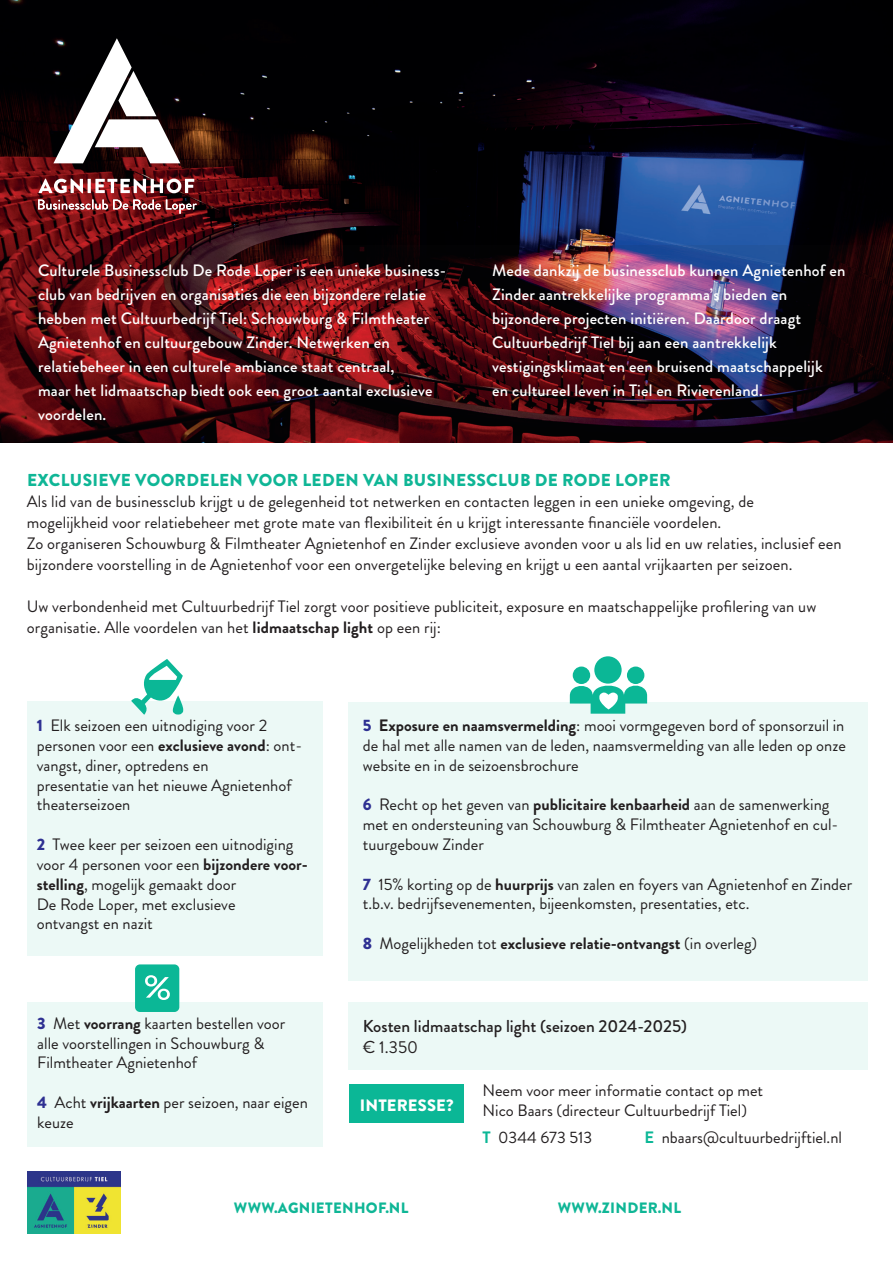
<style>
.page{position:relative;width:893px;height:1263px;background:#fff}
.page>*{position:absolute;margin:0;border:0;box-sizing:border-box;transform-origin:0 0}
.t1{font:900 17.25px "Brandon Grotesque";letter-spacing:.02em;color:#0fb696}
.t2{font:500 17.25px "Brandon Grotesque";color:#231f20}
.t3{font:17.25px "Brandon Grotesque";color:#231f20}
.t4{font:16.5px/19.8px "Brandon Grotesque";color:#231f20}
.t5{font:500 16.5px/24px "Brandon Grotesque";letter-spacing:.01em;color:#fff}
.t6{font:900 16.5px "Brandon Grotesque";letter-spacing:.01em;color:#fff}
.t7{font:900 15px "Brandon Grotesque";letter-spacing:.02em;color:#0fb696}
.s1{font-weight:700}
.s2{font-weight:900;color:#2e3092}
.s3{font-weight:700;color:#0bb796}
</style>
<div class="page">
<img style="left:0;top:0;width:893px;height:246px">
<img style="left:28px;top:1172px;width:92px;height:61px">
<div style="left:28px;top:701px;width:295px;height:254px;background:#ecf9f6"></div>
<div style="left:349px;top:702px;width:519px;height:279px;background:#ecf9f6"></div>
<div style="left:28px;top:1003px;width:295px;height:144px;background:#ecf9f6"></div>
<div style="left:135px;top:964px;width:44px;height:48px;background:#0bb796;border-radius:5px"></div>
<svg style="left:145px;top:975px;width:25px;height:25px"></svg>
<svg style="left:0;top:246px;width:893px;height:196px;background:#48131e"></svg>
<div style="left:594px;top:656px;width:28px;height:28px;background:#0bb796;border-radius:50%"></div>
<div style="left:627px;top:666px;width:17px;height:18px;background:#0bb796;border-radius:50%"></div>
<div style="left:573px;top:666px;width:17px;height:18px;background:#0bb796;border-radius:50%"></div>
<svg style="left:570px;top:682px;width:77px;height:32px"></svg>
<svg style="left:131px;top:659px;width:52px;height:56px"></svg>
<div style="left:349px;top:1003px;width:519px;height:67px;background:#ecf9f6"></div>
<div style="left:349px;top:1085px;width:114px;height:38px;background:#0bb796"></div>
<svg style="left:38px;top:179px;width:45px;height:14px"></svg>
<hr style="left:88px;top:179px;width:3px;height:14px;background:#fff">
<svg style="left:95px;top:179px;width:99px;height:14px"></svg>
<svg style="left:53px;top:38px;width:127px;height:125px"></svg>
<svg style="left:38px;top:199px;width:159px;height:15px;background:#954b4e"></svg>
<p class="t5" style="left:38px;top:258px;width:410px">Culturele Businessclub De Rode Loper is een unieke business&shy;club van bedrijven en organisaties die een bijzondere relatie hebben met Cultuurbedrijf Tiel: Schouwburg &amp; Filmtheater Agnietenhof en cultuurgebouw Zinder. Netwerken en relatiebeheer in een culturele ambiance staat centraal,<br>maar het lidmaatschap biedt ook een groot aantal exclusieve voordelen.</p>
<p class="t5" style="left:492px;top:258px;width:355px">Mede dankzij de businessclub kunnen Agnietenhof en Zinder aantrekkelijke programma’s bieden en bijzondere projecten initiëren. Daardoor draagt Cultuurbedrijf Tiel bij aan een aantrekkelijk vestigingsklimaat en een bruisend maatschappelijk<br>en cultureel leven in Tiel en Rivierenland.</p>
<p class="t1" style="left:27px;top:467px;width:645px">EXCLUSIEVE VOORDELEN VOOR LEDEN VAN BUSINESSCLUB DE RODE LOPER</p>
<p class="t4" style="left:27px;top:491px;width:816px;line-height:21px">Als lid van de businessclub krijgt u de gelegenheid tot netwerken en contacten leggen in een unieke omgeving, de<br>mogelijkheid voor relatiebeheer met grote mate van flexibiliteit én u krijgt interessante financiële voordelen.<br>Zo organiseren Schouwburg &amp; Filmtheater Agnietenhof en Zinder exclusieve avonden voor u als lid en uw relaties, inclusief een bijzondere voorstelling in de Agnietenhof voor een onvergetelijke beleving en krijgt u een aantal vrijkaarten per seizoen.</p>
<p class="t4" style="left:27px;top:596px;width:791px;line-height:21px">Uw verbondenheid met Cultuurbedrijf Tiel zorgt voor positieve publiciteit, exposure en maatschappelijke profilering van uw organisatie. Alle voordelen van het <span class="s1">lidmaatschap light</span> op een rij:</p>
<p class="t4" style="left:37px;top:716px;width:267px"><span class="s2">1</span> Elk seizoen een uitnodiging voor 2 personen voor een <span class="s1">exclusieve avond</span>: ont&shy;vangst, diner, optredens en<br>presentatie van het nieuwe Agnietenhof theaterseizoen</p>
<p class="t4" style="left:37px;top:835px;width:273px"><span class="s2">2</span> Twee keer per seizoen een uitnodiging voor 4 personen voor een <span class="s1">bijzondere voor&shy;stelling</span>, mogelijk gemaakt door<br>De Rode Loper, met exclusieve<br>ontvangst en nazit</p>
<p class="t4" style="left:37px;top:1013px;width:250px"><span class="s2">3</span> Met <span class="s1">voorrang</span> kaarten bestellen voor alle voorstellingen in Schouwburg &amp;<br>Filmtheater Agnietenhof</p>
<p class="t4" style="left:37px;top:1093px;width:272px"><span class="s2">4</span> Acht <span class="s1">vrijkaarten</span> per seizoen, naar eigen keuze</p>
<p class="t4" style="left:363px;top:716px;width:485px;text-align:justify"><span class="s2">5</span> <span class="s1">Exposure en naamsvermelding</span>: mooi vormgegeven bord of sponsorzuil in de hal met alle namen van de leden, naamsvermelding van alle leden op onze website en in de seizoensbrochure</p>
<p class="t4" style="left:363px;top:795px;width:477px"><span class="s2">6</span> Recht op het geven van <span class="s1">publicitaire kenbaarheid</span> aan de samenwerking met en ondersteuning van Schouwburg &amp; Filmtheater Agnietenhof en cul&shy;tuurgebouw Zinder</p>
<p class="t4" style="left:363px;top:874px;width:491px"><span class="s2">7</span> 15% korting op de <span class="s1">huurprijs</span> van zalen en foyers van Agnietenhof en Zinder t.b.v. bedrijfsevenementen, bijeenkomsten, presentaties, etc.</p>
<p class="t4" style="left:363px;top:934px;width:396px"><span class="s2">8</span> Mogelijkheden tot <span class="s1">exclusieve relatie-ontvangst</span> (in overleg)</p>
<p class="t2" style="left:363px;top:1014px;width:326px">Kosten lidmaatschap light (seizoen 2024-2025)</p>
<p class="t3" style="left:363px;top:1035px;width:57px">€ 1.350</p>
<p class="t6" style="left:360px;top:1093px;width:95px">INTERESSE?</p>
<p class="t4" style="left:483px;top:1081px;width:282px">Neem voor meer informatie contact op met<br>Nico Baars (directeur Cultuurbedrijf Tiel)</p>
<p class="t4" style="left:483px;top:1128px;width:111px"><span class="s3">T</span> 0344 673 513</p>
<p class="t4" style="left:645px;top:1128px;width:199px"><span class="s3">E</span> nbaars@cultuurbedrijftiel.nl</p>
<p class="t7" style="left:234px;top:1197px;width:176px">WWW.AGNIETENHOF.NL</p>
<p class="t7" style="left:558px;top:1197px;width:125px">WWW.ZINDER.NL</p>
</div>
